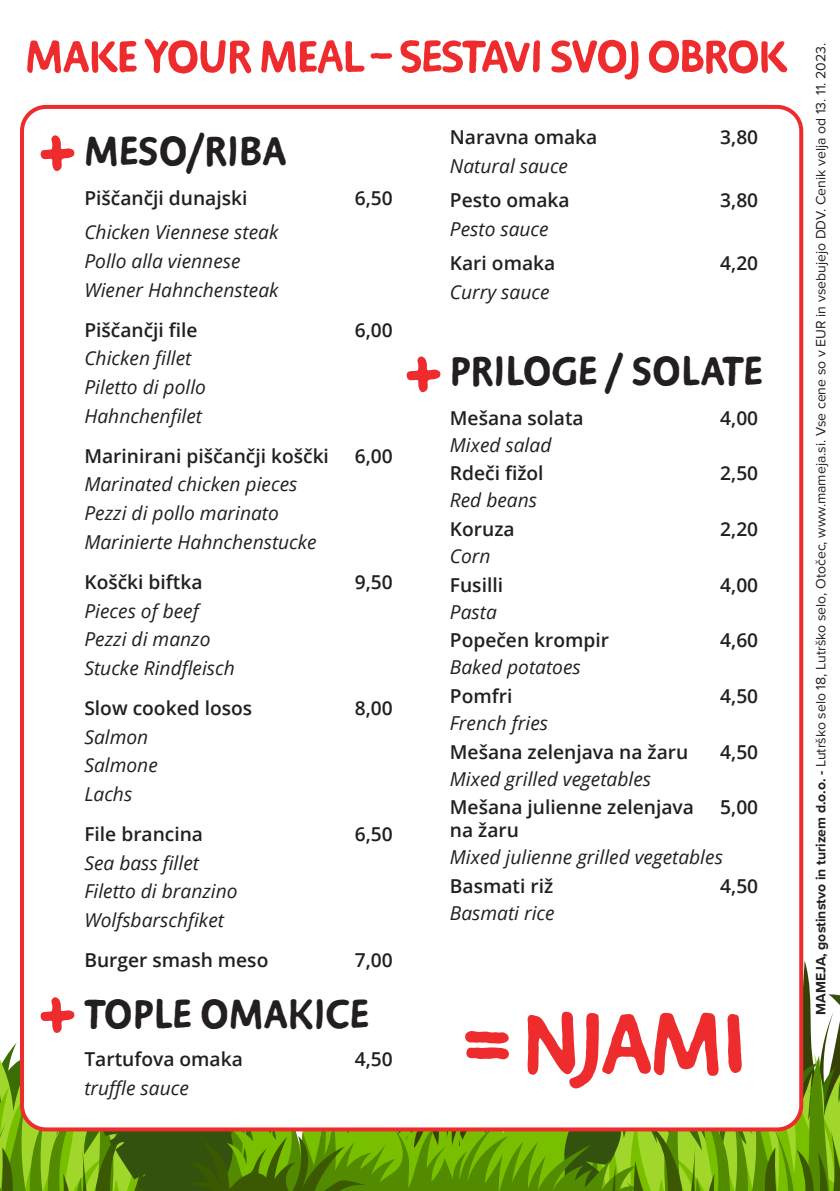
<style>
.page{position:relative;width:840px;height:1191px;background:#fff}
.page>*{position:absolute;margin:0;border:0;box-sizing:border-box;transform-origin:0 0}
.t1{font:700 97.8px "Duper";letter-spacing:-.02em;color:#ee2b2d}
.t2{font:700 79.8px "Duper";color:#ee2b2d}
.t3{font:700 50.8px "Duper";letter-spacing:-.02em;color:#ee2b2d}
.Paragraph_Style_1{font:700 46px "Duper";color:#231f20}
.Paragraph_Style_1-2{font:italic 19.2px "Open Sans";color:#231f20}
.Paragraph_Style_1-3{font:600 19.2px "Open Sans";color:#231f20}
.t4{font:14px "Proxima Nova";color:#231f20}
.s1{font-weight:700}
</style>
<div class="page">
<svg style="left:0;top:900px;width:839px;height:291px;background:#77a22a"></svg>
<div style="left:22px;top:107px;width:778px;height:1022px;background:#fff;border-radius:24px"></div>
<div style="left:20px;top:105px;width:782px;height:1026px;border:4px solid #ee2b2d;border-radius:24px"></div>
<p class="t3" style="left:25px;top:27px;width:762px">MAKE YOUR MEAL – SESTAVI SVOJ OBROK</p>
<p class="t2" style="left:39px;top:106px;width:37px">+</p>
<p class="t2" style="left:39px;top:967px;width:37px">+</p>
<p class="Paragraph_Style_1" style="left:84px;top:124px;width:203px">MESO/RIBA</p>
<p class="Paragraph_Style_1-3" style="left:84px;top:185px;width:164px">Piščančji dunajski</p>
<p class="Paragraph_Style_1-3" style="left:354px;top:185px;width:39px">6,50</p>
<p class="Paragraph_Style_1-2" style="left:84px;top:219px;width:195px">Chicken Viennese steak</p>
<p class="Paragraph_Style_1-2" style="left:84px;top:248px;width:157px">Pollo alla viennese</p>
<p class="Paragraph_Style_1-2" style="left:84px;top:276px;width:196px">Wiener Hahnchensteak</p>
<p class="Paragraph_Style_1-3" style="left:84px;top:316px;width:115px">Piščančji file</p>
<p class="Paragraph_Style_1-3" style="left:354px;top:316px;width:39px">6,00</p>
<p class="Paragraph_Style_1-2" style="left:84px;top:345px;width:108px">Chicken fillet</p>
<p class="Paragraph_Style_1-2" style="left:84px;top:374px;width:123px">Piletto di pollo</p>
<p class="Paragraph_Style_1-2" style="left:84px;top:402px;width:119px">Hahnchenfilet</p>
<p class="Paragraph_Style_1-3" style="left:84px;top:442px;width:246px">Marinirani piščančji koščki</p>
<p class="Paragraph_Style_1-3" style="left:354px;top:442px;width:39px">6,00</p>
<p class="Paragraph_Style_1-2" style="left:84px;top:471px;width:214px">Marinated chicken pieces</p>
<p class="Paragraph_Style_1-2" style="left:84px;top:500px;width:196px">Pezzi di pollo marinato</p>
<p class="Paragraph_Style_1-2" style="left:84px;top:528px;width:234px">Marinierte Hahnchenstucke</p>
<p class="Paragraph_Style_1-3" style="left:84px;top:568px;width:120px">Koščki biftka</p>
<p class="Paragraph_Style_1-3" style="left:354px;top:568px;width:39px">9,50</p>
<p class="Paragraph_Style_1-2" style="left:84px;top:597px;width:116px">Pieces of beef</p>
<p class="Paragraph_Style_1-2" style="left:84px;top:626px;width:128px">Pezzi di manzo</p>
<p class="Paragraph_Style_1-2" style="left:84px;top:655px;width:152px">Stucke Rindfleisch</p>
<p class="Paragraph_Style_1-3" style="left:84px;top:695px;width:169px">Slow cooked losos</p>
<p class="Paragraph_Style_1-3" style="left:354px;top:695px;width:39px">8,00</p>
<p class="Paragraph_Style_1-2" style="left:84px;top:723px;width:65px">Salmon</p>
<p class="Paragraph_Style_1-2" style="left:84px;top:752px;width:75px">Salmone</p>
<p class="Paragraph_Style_1-2" style="left:84px;top:781px;width:49px">Lachs</p>
<p class="Paragraph_Style_1-3" style="left:84px;top:821px;width:120px">File brancina</p>
<p class="Paragraph_Style_1-3" style="left:354px;top:821px;width:39px">6,50</p>
<p class="Paragraph_Style_1-2" style="left:84px;top:849px;width:116px">Sea bass fillet</p>
<p class="Paragraph_Style_1-2" style="left:84px;top:878px;width:155px">Filetto di branzino</p>
<p class="Paragraph_Style_1-2" style="left:84px;top:907px;width:141px">Wolfsbarschfiket</p>
<p class="Paragraph_Style_1-3" style="left:84px;top:947px;width:185px">Burger smash meso</p>
<p class="Paragraph_Style_1-3" style="left:354px;top:947px;width:39px">7,00</p>
<p class="Paragraph_Style_1" style="left:84px;top:987px;width:286px">TOPLE OMAKICE</p>
<p class="Paragraph_Style_1-3" style="left:84px;top:1045px;width:160px">Tartufova omaka</p>
<p class="Paragraph_Style_1-3" style="left:354px;top:1045px;width:39px">4,50</p>
<p class="Paragraph_Style_1-2" style="left:84px;top:1074px;width:106px">truffle sauce</p>
<p class="Paragraph_Style_1-3" style="left:449px;top:124px;width:149px">Naravna omaka</p>
<p class="Paragraph_Style_1-3" style="left:719px;top:124px;width:39px">3,80</p>
<p class="Paragraph_Style_1-2" style="left:449px;top:153px;width:120px">Natural sauce</p>
<p class="Paragraph_Style_1-3" style="left:449px;top:187px;width:121px">Pesto omaka</p>
<p class="Paragraph_Style_1-3" style="left:719px;top:187px;width:39px">3,80</p>
<p class="Paragraph_Style_1-2" style="left:449px;top:216px;width:100px">Pesto sauce</p>
<p class="Paragraph_Style_1-3" style="left:449px;top:250px;width:107px">Kari omaka</p>
<p class="Paragraph_Style_1-3" style="left:719px;top:250px;width:39px">4,20</p>
<p class="Paragraph_Style_1-2" style="left:449px;top:279px;width:101px">Curry sauce</p>
<p class="t2" style="left:405px;top:327px;width:37px">+</p>
<p class="Paragraph_Style_1" style="left:449px;top:344px;width:314px">PRILOGE / SOLATE</p>
<p class="Paragraph_Style_1-3" style="left:449px;top:404px;width:135px">Mešana solata</p>
<p class="Paragraph_Style_1-3" style="left:719px;top:404px;width:39px">4,00</p>
<p class="Paragraph_Style_1-2" style="left:449px;top:431px;width:103px">Mixed salad</p>
<p class="Paragraph_Style_1-3" style="left:449px;top:460px;width:95px">Rdeči fižol</p>
<p class="Paragraph_Style_1-3" style="left:719px;top:460px;width:39px">2,50</p>
<p class="Paragraph_Style_1-2" style="left:449px;top:487px;width:89px">Red beans</p>
<p class="Paragraph_Style_1-3" style="left:449px;top:516px;width:66px">Koruza</p>
<p class="Paragraph_Style_1-3" style="left:719px;top:516px;width:39px">2,20</p>
<p class="Paragraph_Style_1-2" style="left:449px;top:543px;width:42px">Corn</p>
<p class="Paragraph_Style_1-3" style="left:449px;top:571px;width:55px">Fusilli</p>
<p class="Paragraph_Style_1-3" style="left:719px;top:571px;width:39px">4,00</p>
<p class="Paragraph_Style_1-2" style="left:449px;top:598px;width:48px">Pasta</p>
<p class="Paragraph_Style_1-3" style="left:449px;top:627px;width:161px">Popečen krompir</p>
<p class="Paragraph_Style_1-3" style="left:719px;top:627px;width:39px">4,60</p>
<p class="Paragraph_Style_1-2" style="left:449px;top:654px;width:132px">Baked potatoes</p>
<p class="Paragraph_Style_1-3" style="left:449px;top:683px;width:64px">Pomfri</p>
<p class="Paragraph_Style_1-3" style="left:719px;top:683px;width:39px">4,50</p>
<p class="Paragraph_Style_1-2" style="left:449px;top:710px;width:99px">French fries</p>
<p class="Paragraph_Style_1-3" style="left:449px;top:738px;width:240px">Mešana zelenjava na žaru</p>
<p class="Paragraph_Style_1-3" style="left:719px;top:738px;width:39px">4,50</p>
<p class="Paragraph_Style_1-2" style="left:449px;top:765px;width:202px">Mixed grilled vegetables</p>
<p class="Paragraph_Style_1-3" style="left:449px;top:794px;width:245px">Mešana julienne zelenjava</p>
<p class="Paragraph_Style_1-3" style="left:719px;top:794px;width:39px">5,00</p>
<p class="Paragraph_Style_1-3" style="left:449px;top:817px;width:71px">na žaru</p>
<p class="Paragraph_Style_1-2" style="left:449px;top:844px;width:274px">Mixed julienne grilled vegetables</p>
<p class="Paragraph_Style_1-3" style="left:449px;top:873px;width:105px">Basmati riž</p>
<p class="Paragraph_Style_1-3" style="left:719px;top:873px;width:39px">4,50</p>
<p class="Paragraph_Style_1-2" style="left:449px;top:900px;width:106px">Basmati rice</p>
<p class="t1" style="left:465px;top:987px;width:282px">= NJAMI</p>
<p class="t4" style="left:810px;top:1014px;width:973px;rotate:-90deg"><span class="s1">MAMEJA, gostinstvo in turizem d.o.o. -</span> Lutrško selo 18, Lutrško selo, Otočec, www.mameja.si. Vse cene so v EUR in vsebujejo DDV. Cenik velja od 13. 11. 2023.</p>
</div>
